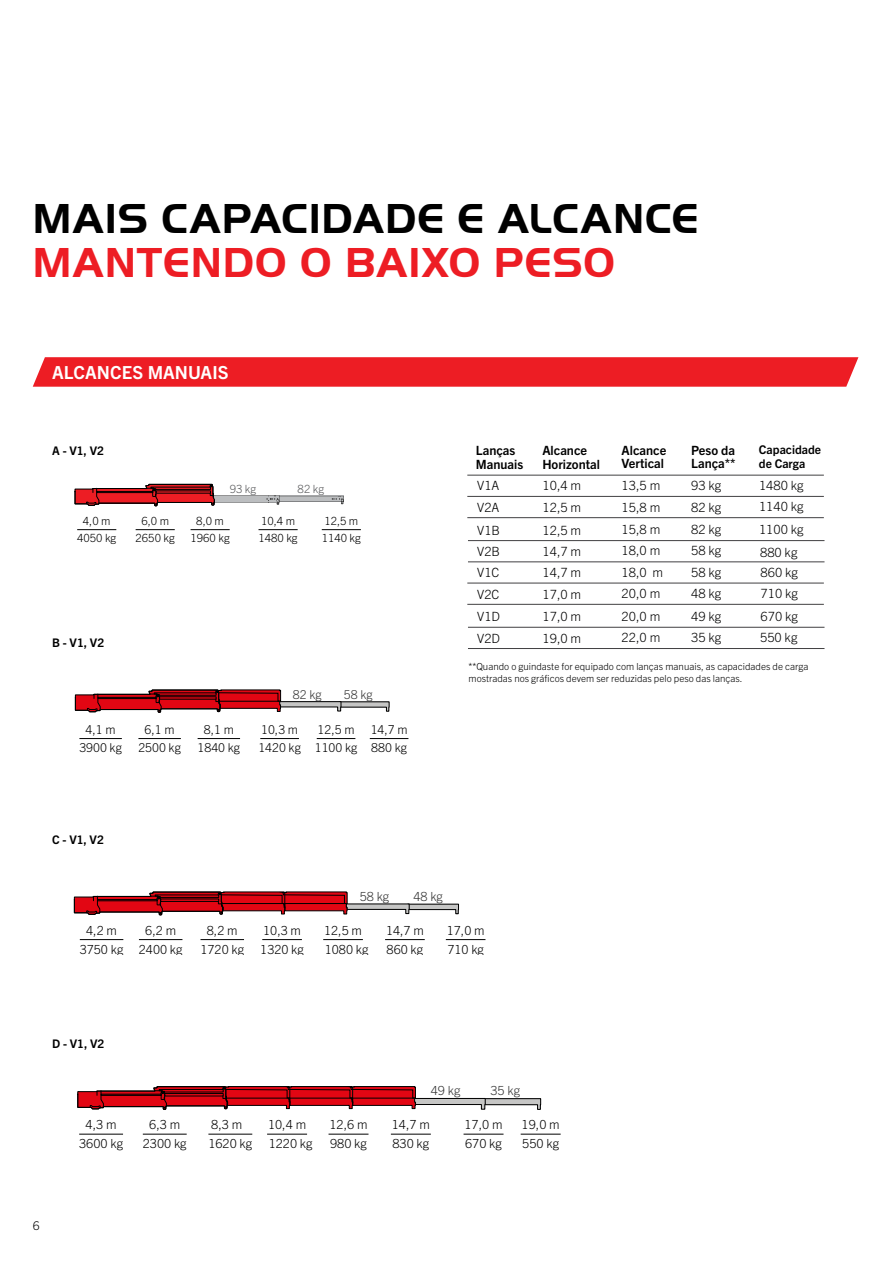
<style>
.page{position:relative;width:893px;height:1263px;background:#fff}
.page>*{position:absolute;margin:0;border:0;box-sizing:border-box;transform-origin:0 0}
._01_Headline_Palf_29{font:700 43.5px "Palfinger Handel Gothic";letter-spacing:.02em;color:#000}
._01_Headline_Palf_29-2{font:700 43.5px "Palfinger Handel Gothic";letter-spacing:.02em;color:#ed1d24}
._02_Subheadline_Trad{font:700 18px "Trade Gothic Next LT Pro";letter-spacing:.005em;color:#fff}
.t1{font:300 12.75px "Trade Gothic Next LT Pro";color:#000}
.t2{font:700 12.75px "Trade Gothic Next LT Pro";color:#000}
.t3{font:300 12.6px/19px "Trade Gothic Next LT Pro";color:#000}
.t4{font:300 12.6px "Trade Gothic Next LT Pro";color:#333}
.t5{font:300 12.3px/18.6px "Trade Gothic Next LT Pro";color:#000;text-align:center}
.t6{font:300 12.3px "Trade Gothic Next LT Pro";color:#333}
.t7{font:700 12px/13.5px "Trade Gothic Next LT Pro";color:#000}
.t8{font:300 12px "Trade Gothic Next LT Pro";color:#000}
.tabelle_fliesstext_b{font:700 11.85px "Trade Gothic Next LT Pro";color:#000}
.t9{font:300 11.25px/17.2px "Trade Gothic Next LT Pro";color:#000;text-align:center}
.t10{font:300 11.25px "Trade Gothic Next LT Pro";color:#58595b}
._6_5_legende{font:300 9.75px/11.7px "Trade Gothic Next LT Pro";color:#000}
</style>
<div class="page">
<hr style="left:77px;top:529px;width:39px;height:1px;background:#000">
<hr style="left:136px;top:529px;width:39px;height:1px;background:#000">
<hr style="left:191px;top:529px;width:39px;height:1px;background:#000">
<hr style="left:258px;top:529px;width:40px;height:1px;background:#000">
<hr style="left:322px;top:529px;width:39px;height:1px;background:#000">
<svg style="left:75px;top:483px;width:269px;height:23px"></svg>
<svg style="left:75px;top:689px;width:314px;height:24px"></svg>
<hr style="left:260px;top:738px;width:39px;height:1px;background:#000">
<hr style="left:317px;top:738px;width:38px;height:1px;background:#000">
<hr style="left:370px;top:738px;width:38px;height:1px;background:#000">
<hr style="left:79px;top:738px;width:43px;height:1px;background:#000">
<hr style="left:138px;top:738px;width:43px;height:1px;background:#000">
<hr style="left:198px;top:738px;width:42px;height:1px;background:#000">
<svg style="left:74px;top:891px;width:385px;height:25px"></svg>
<hr style="left:262px;top:939px;width:40px;height:1px;background:#000">
<hr style="left:323px;top:939px;width:40px;height:1px;background:#000">
<hr style="left:385px;top:939px;width:40px;height:1px;background:#000">
<hr style="left:446px;top:939px;width:39px;height:1px;background:#000">
<hr style="left:139px;top:939px;width:43px;height:1px;background:#000">
<hr style="left:80px;top:939px;width:43px;height:1px;background:#000">
<hr style="left:200px;top:939px;width:44px;height:1px;background:#000">
<hr style="left:267px;top:1134px;width:40px;height:1px;background:#000">
<hr style="left:329px;top:1134px;width:39px;height:1px;background:#000">
<hr style="left:391px;top:1134px;width:40px;height:1px;background:#000">
<hr style="left:464px;top:1134px;width:39px;height:1px;background:#000">
<hr style="left:521px;top:1134px;width:40px;height:1px;background:#000">
<hr style="left:143px;top:1134px;width:44px;height:1px;background:#000">
<hr style="left:79px;top:1134px;width:44px;height:1px;background:#000">
<hr style="left:208px;top:1134px;width:44px;height:1px;background:#000">
<svg style="left:77px;top:1086px;width:464px;height:24px"></svg>
<hr style="left:467px;top:475px;width:357px;height:1px;background:#414042">
<hr style="left:467px;top:496px;width:357px;height:1px;background:#414042">
<hr style="left:467px;top:517px;width:357px;height:1px;background:#414042">
<hr style="left:468px;top:540px;width:356px;height:1px;background:#414042">
<hr style="left:468px;top:562px;width:356px;height:1px;background:#414042">
<hr style="left:467px;top:583px;width:357px;height:1px;background:#414042">
<hr style="left:467px;top:604px;width:357px;height:1px;background:#414042">
<hr style="left:468px;top:627px;width:356px;height:1px;background:#414042">
<hr style="left:468px;top:648px;width:356px;height:1px;background:#414042">
<svg style="left:33px;top:357px;width:825px;height:30px;background:#ed232a"></svg>
<p class="_01_Headline_Palf_29" style="left:33px;top:194px;width:667px">MAIS CAPACIDADE E ALCANCE</p>
<p class="_01_Headline_Palf_29-2" style="left:33px;top:238px;width:584px">MANTENDO O BAIXO PESO</p>
<p class="_02_Subheadline_Trad" style="left:52px;top:360px;width:178px">ALCANCES MANUAIS</p>
<p class="tabelle_fliesstext_b" style="left:52px;top:442px;width:53px">A - V1, V2</p>
<p class="t10" style="left:230px;top:481px;width:28px">93 kg</p>
<p class="t10" style="left:298px;top:481px;width:28px">82 kg</p>
<p class="t9" style="left:77px;top:512px;width:41px">4,0 m<br>4050 kg</p>
<p class="t9" style="left:136px;top:512px;width:41px">6,0 m<br>2650 kg</p>
<p class="t9" style="left:196px;top:512px;width:29px">8,0 m</p>
<p class="t9" style="left:191px;top:529px;width:41px">1960 kg</p>
<p class="t9" style="left:258px;top:512px;width:41px;text-align:left">10,4 m<br>1480 kg</p>
<p class="t9" style="left:322px;top:512px;width:41px;text-align:left">12,5 m<br>1140 kg</p>
<p class="tabelle_fliesstext_b" style="left:52px;top:634px;width:53px">B - V1, V2</p>
<p class="t5" style="left:79px;top:719px;width:44px">4,1 m<br>3900 kg</p>
<p class="t5" style="left:138px;top:719px;width:44px">6,1 m<br>2500 kg</p>
<p class="t5" style="left:198px;top:719px;width:44px">8,1 m<br>1840 kg</p>
<p class="t6" style="left:293px;top:685px;width:30px">82 kg</p>
<p class="t6" style="left:344px;top:685px;width:30px">58 kg</p>
<p class="t5" style="left:258px;top:719px;width:44px;text-align:left">10,3 m<br>1420 kg</p>
<p class="t5" style="left:318px;top:719px;width:38px">12,5 m</p>
<p class="t5" style="left:315px;top:738px;width:44px">1100 kg</p>
<p class="t5" style="left:371px;top:719px;width:38px;text-align:left">14,7 m<br>880 kg</p>
<p class="t7" style="left:759px;top:442px;width:64px">Capacidade de Carga</p>
<p class="t1" style="left:759px;top:477px;width:46px">1480 kg</p>
<p class="t1" style="left:759px;top:521px;width:46px">1100 kg</p>
<p class="t1" style="left:760px;top:543px;width:39px">880 kg</p>
<p class="t2" style="left:691px;top:441px;width:45px">Peso da</p>
<p class="t2" style="left:691px;top:455px;width:46px">Lança**</p>
<p class="t1" style="left:691px;top:477px;width:32px">93 kg</p>
<p class="t1" style="left:691px;top:498px;width:32px">82 kg</p>
<p class="t1" style="left:691px;top:520px;width:32px">82 kg</p>
<p class="t1" style="left:691px;top:542px;width:32px">58 kg</p>
<p class="t1" style="left:691px;top:563px;width:32px">58 kg</p>
<p class="t1" style="left:691px;top:585px;width:32px">48 kg</p>
<p class="t1" style="left:691px;top:607px;width:32px">49 kg</p>
<p class="t1" style="left:691px;top:628px;width:32px">35 kg</p>
<p class="_6_5_legende" style="left:468px;top:660px;width:341px">**Quando o guindaste for equipado com lanças manuais, as capacidades de carga mostradas nos gráficos devem ser reduzidas pelo peso das lanças.</p>
<p class="t2" style="left:622px;top:441px;width:46px">Alcance</p>
<p class="t2" style="left:622px;top:455px;width:44px">Vertical</p>
<p class="t2" style="left:476px;top:442px;width:41px">Lanças</p>
<p class="t2" style="left:476px;top:455px;width:49px">Manuais</p>
<p class="t2" style="left:542px;top:442px;width:46px">Alcance</p>
<p class="t2" style="left:542px;top:455px;width:59px">Horizontal</p>
<p class="t1" style="left:622px;top:477px;width:40px">13,5 m</p>
<p class="t1" style="left:622px;top:498px;width:40px">15,8 m</p>
<p class="t1" style="left:542px;top:477px;width:40px">10,4 m</p>
<p class="t1" style="left:542px;top:498px;width:40px">12,5 m</p>
<p class="t1" style="left:477px;top:477px;width:24px">V1A</p>
<p class="t1" style="left:477px;top:498px;width:24px">V2A</p>
<p class="t1" style="left:759px;top:498px;width:46px">1140 kg</p>
<p class="t1" style="left:622px;top:520px;width:40px">15,8 m</p>
<p class="t1" style="left:622px;top:542px;width:40px">18,0 m</p>
<p class="t1" style="left:622px;top:563px;width:43px">18,0 m</p>
<p class="t1" style="left:622px;top:585px;width:40px">20,0 m</p>
<p class="t1" style="left:622px;top:607px;width:40px">20,0 m</p>
<p class="t1" style="left:622px;top:628px;width:40px">22,0 m</p>
<p class="t1" style="left:542px;top:521px;width:40px">12,5 m</p>
<p class="t1" style="left:542px;top:542px;width:40px">14,7 m</p>
<p class="t1" style="left:542px;top:564px;width:40px">14,7 m</p>
<p class="t1" style="left:542px;top:585px;width:40px">17,0 m</p>
<p class="t1" style="left:542px;top:608px;width:40px">17,0 m</p>
<p class="t1" style="left:542px;top:629px;width:40px">19,0 m</p>
<p class="t1" style="left:477px;top:521px;width:24px">V1B</p>
<p class="t1" style="left:477px;top:542px;width:24px">V2B</p>
<p class="t1" style="left:477px;top:564px;width:24px">V1C</p>
<p class="t1" style="left:477px;top:585px;width:24px">V2C</p>
<p class="t1" style="left:477px;top:608px;width:24px">V1D</p>
<p class="t1" style="left:477px;top:629px;width:24px">V2D</p>
<p class="t1" style="left:760px;top:563px;width:39px">860 kg</p>
<p class="t1" style="left:760px;top:584px;width:39px">710 kg</p>
<p class="t1" style="left:760px;top:607px;width:39px">670 kg</p>
<p class="t1" style="left:760px;top:629px;width:39px">550 kg</p>
<p class="tabelle_fliesstext_b" style="left:52px;top:832px;width:53px">C - V1, V2</p>
<p class="t4" style="left:360px;top:887px;width:31px">58 kg</p>
<p class="t4" style="left:413px;top:887px;width:31px">48 kg</p>
<p class="t3" style="left:80px;top:920px;width:104px;text-indent:66px">6,2 m<br>3750 kg 2400 kg</p>
<p class="t3" style="left:200px;top:920px;width:45px;text-align:center">8,2 m<br>1720 kg</p>
<p class="t3" style="left:86px;top:920px;width:32px">4,2 m</p>
<p class="t3" style="left:260px;top:920px;width:45px">10,3 m<br>1320 kg</p>
<p class="t3" style="left:324px;top:920px;width:46px">12,5 m<br>1080 kg</p>
<p class="t3" style="left:386px;top:920px;width:39px">14,7 m</p>
<p class="t3" style="left:387px;top:939px;width:38px">860 kg</p>
<p class="t3" style="left:447px;top:920px;width:39px">17,0 m<br>710 kg</p>
<p class="tabelle_fliesstext_b" style="left:52px;top:1036px;width:54px">D - V1, V2</p>
<p class="t3" style="left:79px;top:1114px;width:45px;text-align:center">4,3 m<br>3600 kg</p>
<p class="t3" style="left:208px;top:1114px;width:45px">8,3 m<br>1620 kg</p>
<p class="t3" style="left:143px;top:1114px;width:45px;text-align:center">6,3 m<br>2300 kg</p>
<p class="t4" style="left:431px;top:1082px;width:31px">49 kg</p>
<p class="t4" style="left:490px;top:1082px;width:31px">35 kg</p>
<p class="t3" style="left:268px;top:1114px;width:46px">10,4 m<br>1220 kg</p>
<p class="t3" style="left:329px;top:1114px;width:40px">12,6 m<br>980 kg</p>
<p class="t3" style="left:392px;top:1114px;width:40px">14,7 m<br>830 kg</p>
<p class="t3" style="left:464px;top:1114px;width:40px">17,0 m</p>
<p class="t3" style="left:465px;top:1133px;width:38px">670 kg</p>
<p class="t3" style="left:522px;top:1114px;width:40px">19,0 m<br>550 kg</p>
<p class="t8" style="left:33px;top:1217px;width:8px">6</p>
</div>
